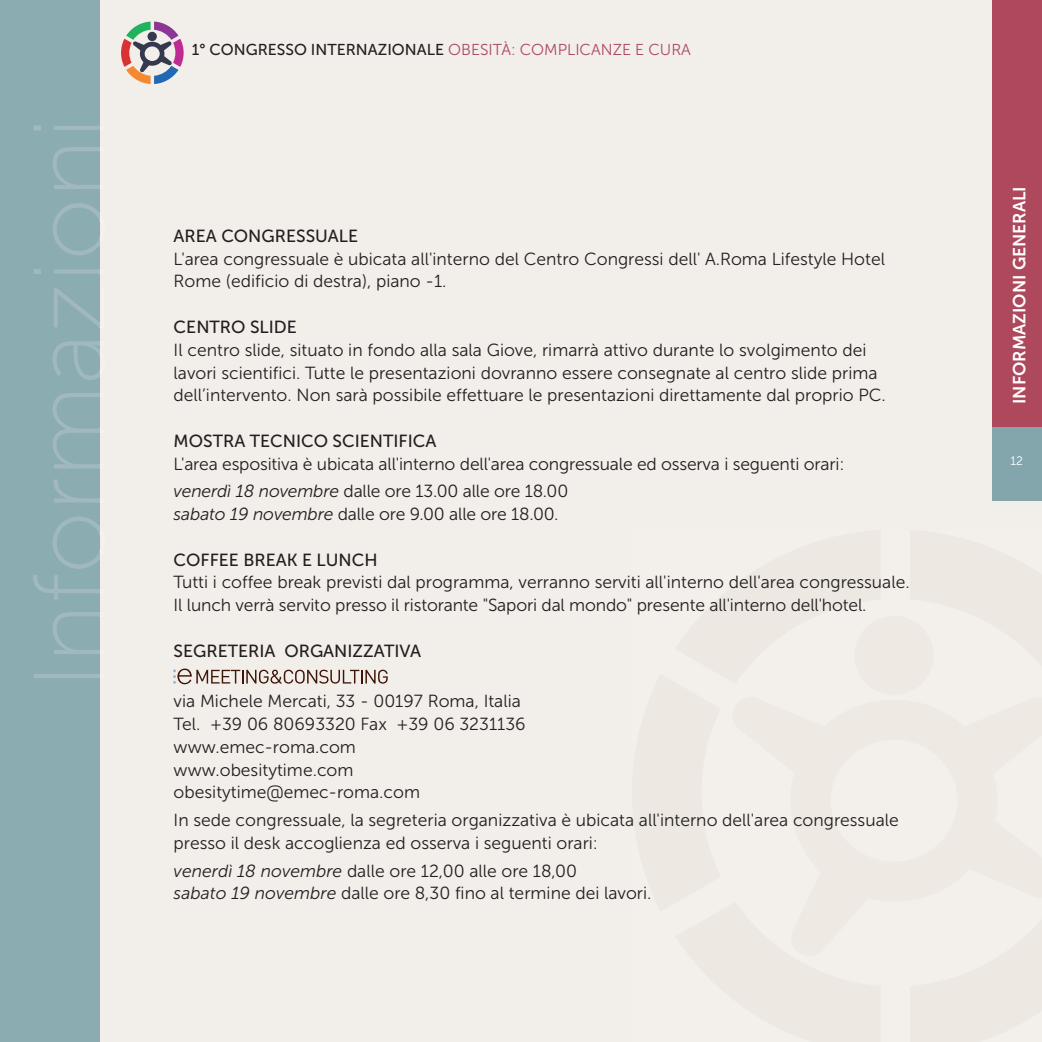
<style>
.page{position:relative;width:1042px;height:1042px;background:#fff}
.page>*{position:absolute;margin:0;border:0;box-sizing:border-box;transform-origin:0 0}
.t1{font:17.5px/22.8px "Museo Sans 300";color:#231f20}
.t2{font:17.5px "Museo Sans 500";color:#231f20}
.t3{font:17.5px "Museo Sans 700";color:#fff}
.t4{font:15.75px "Museo Sans 500";color:#231f20}
.t5{font:12.25px "Museo Sans 300";color:#fff}
.s1{font-family:"Museo Sans 300";color:#ad485d}
.s2{font-style:italic}
.s3{font-family:"Titillium Text 22 L 250 wt"}
</style>
<div class="page">
<div style="left:94px;top:0;width:948px;height:1042px;background:#f2eeea"></div>
<div style="left:992px;top:427px;width:50px;height:74px;background:#82a6ac"></div>
<div style="left:992px;top:0;width:50px;height:427px;background:#ad485d"></div>
<div style="left:0;top:0;width:99px;height:1042px;background:#8bacb1"></div>
<svg style="left:121px;top:22px;width:63px;height:62px"></svg>
<div style="left:147px;top:32px;width:10px;height:9px;background:#34394e;border-radius:50%"></div>
<div style="left:99px;top:125px;width:6px;height:553px;background:#f5f2ee"></div>
<svg style="left:33px;top:125px;width:66px;height:553px"></svg>
<svg style="left:173px;top:668px;width:215px;height:16px"></svg>
<p class="t4" style="left:192px;top:40px;width:501px">1° CONGRESSO INTERNAZIONALE <span class="s1">Obesità: COmPliCanze e Cura</span></p>
<p class="t2" style="left:174px;top:226px;width:186px">AREA CONGRESSUALE</p>
<p class="t1" style="left:174px;top:247px;width:713px">l'area congressuale è ubicata all'interno del Centro Congressi dell' a.roma lifestyle Hotel rome (edificio di destra), piano -1.</p>
<p class="t2" style="left:174px;top:317px;width:125px">CENTRO SLIDE</p>
<p class="t1" style="left:174px;top:338px;width:714px">il centro slide, situato in fondo alla sala Giove, rimarrà attivo durante lo svolgimento dei lavori scientifici. tutte le presentazioni dovranno essere consegnate al centro slide prima dell’intervento. non sarà possibile effettuare le presentazioni direttamente dal proprio PC.</p>
<p class="t2" style="left:174px;top:430px;width:264px">MOSTRA TECNICO SCIENTIFICA</p>
<p class="t1" style="left:174px;top:450px;width:672px;line-height:27.7px">l'area espositiva è ubicata all'interno dell'area congressuale ed osserva i seguenti orari: <span class="s2">venerdì 18 novembre</span> dalle ore 13.00 alle ore 18.00</p>
<p class="t1" style="left:174px;top:502px;width:386px"><span class="s2">sabato 19 novembre</span> dalle ore 9.00 alle ore 18.00.</p>
<p class="t2" style="left:174px;top:549px;width:205px">COFFEE BREAK E LUNCH</p>
<p class="t1" style="left:174px;top:571px;width:737px">tutti i coffee break previsti dal programma, verranno serviti all'interno dell'area congressuale. il lunch verrà servito presso il ristorante "sapori dal mondo" presente all'interno dell'hotel.</p>
<p class="t2" style="left:174px;top:640px;width:249px">SEGRETERIA ORGANIZZATIVA</p>
<p class="t1" style="left:174px;top:690px;width:353px">via michele mercati, 33 - 00197 roma, italia tel. +39 06 80693320 Fax +39 06 3231136 www.emec-roma.com www.obesitytime.com obesitytime<span class="s3">@</span>emec-roma.com</p>
<p class="t1" style="left:174px;top:808px;width:726px">in sede congressuale, la segreteria organizzativa è ubicata all'interno dell'area congressuale presso il desk accoglienza ed osserva i seguenti orari:</p>
<p class="t1" style="left:174px;top:859px;width:479px"><span class="s2">venerdì 18 novembre</span> dalle ore 12,00 alle ore 18,00<br><span class="s2">sabato 19 novembre</span> dalle ore 8,30 fino al termine dei lavori.</p>
<p class="t3" style="left:1009px;top:404px;width:315px;rotate:-90deg">VENERDÌ 18 NOVEMBRE | SALA GIOVE</p>
<p class="t3" style="left:1009px;top:404px;width:219px;rotate:-90deg">INFORMAZIONI GENERALI</p>
<p class="t5" style="left:1010px;top:453px;width:14px">12</p>
</div>
